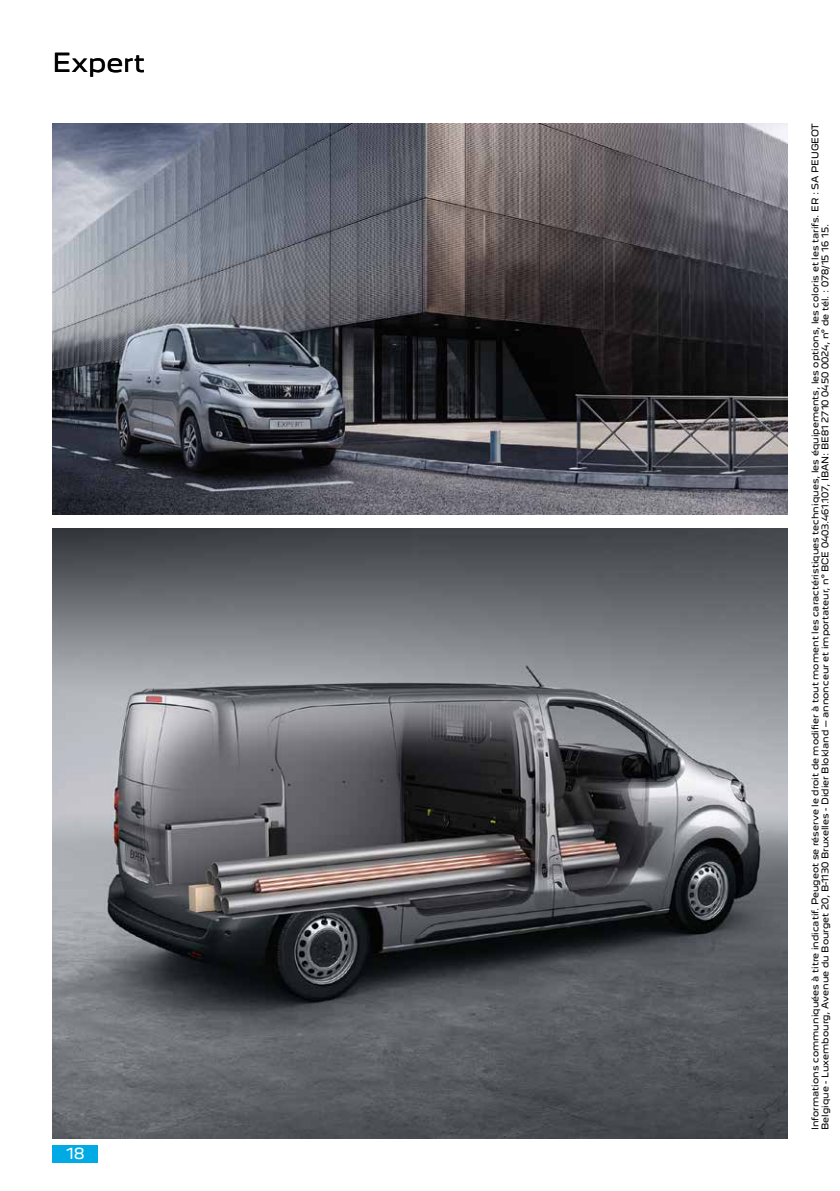
<style>
.page{position:relative;width:840px;height:1191px;background:#fff}
.page>*{position:absolute;margin:0;border:0;box-sizing:border-box;transform-origin:0 0}
.t1{font:24px "Peugeot New";color:#000}
.t2{font:14px "Peugeot New";color:#fff}
.t3{font:8.4px/9.8px "Peugeot New";color:#000}
</style>
<div class="page">
<div style="left:52px;top:1145px;width:46px;height:17px;background:#00aae5"></div>
<img style="left:52px;top:123px;width:735px;height:392px">
<img style="left:52px;top:529px;width:735px;height:609px">
<h1 class="t1" style="left:52px;top:42px;width:94px">Expert</h1>
<h2 class="t2" style="left:66px;top:1142px;width:20px">18</h2>
<p class="t3" style="left:809px;top:1130px;width:1008px;rotate:-90deg">Informations communiquées à titre indicatif. Peugeot se réserve le droit de modifier à tout moment les caractéristiques techniques, les équipements, les options, les coloris et les tarifs. ER : SA PEUGEOT<br>Belgique - Luxembourg, Avenue du Bourget 20, B-1130 Bruxelles - Didier Blokland – annonceur et importateur, n° BCE 0403.461.107, IBAN: BE81 2710 0450 0024, n° de tél. : 078/15 16 15.</p>
</div>
